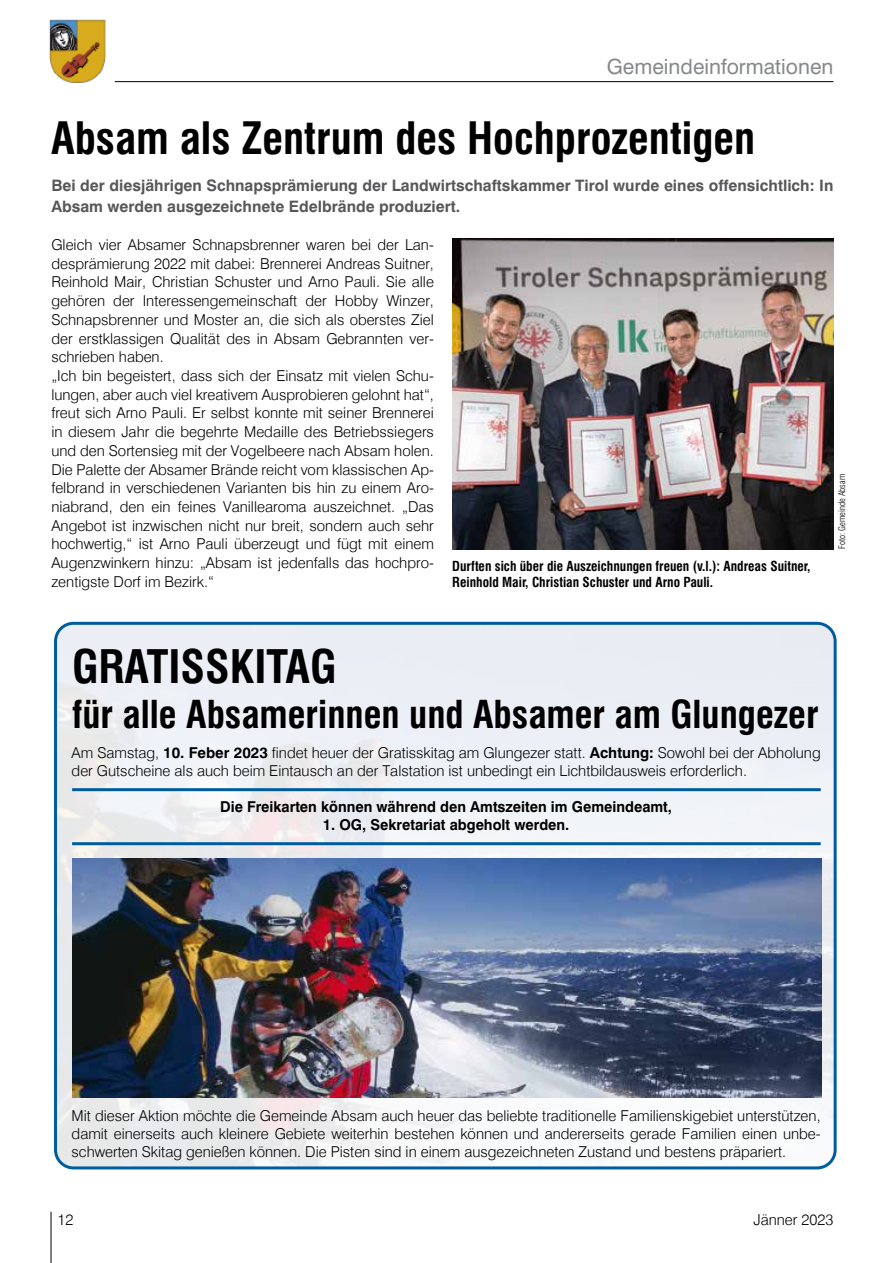
<style>
.page{position:relative;width:893px;height:1263px;background:#fff}
.page>*{position:absolute;margin:0;border:0;box-sizing:border-box;transform-origin:0 0}
.t1{font:700 condensed 45px "Swiss 721 BT";color:#000}
.t2{font:700 condensed 43.5px "Swiss 721 BT";color:#000}
.t3{font:700 condensed 37.5px "Swiss 721 BT";color:#000}
.t4{font:21px "Swiss 721 BT";color:#87888a}
.t5{font:700 15.75px/21px "Swiss 721 BT";color:#58585a}
.t6{font:300 15px/18.8px "Swiss 721 BT";color:#000}
.t7{font:700 15px "Swiss 721 BT";color:#000}
.t8{font:700 condensed 13.5px/16.2px "Swiss 721 BT";color:#000}
.t9{font:300 condensed 9px "Swiss 721 BT";color:#000}
.s1{font-weight:700}
</style>
<div class="page">
<hr style="left:51px;top:1212px;width:1px;height:51px;background:#000">
<hr style="left:115px;top:81px;width:718px;height:1px;background:#000">
<img style="left:50px;top:19px;width:55px;height:64px">
<img style="left:452px;top:238px;width:381px;height:311px">
<img style="left:58px;top:626px;width:775px;height:542px">
<div style="left:54px;top:622px;width:783px;height:547px;border:3px solid #005d9d;border-radius:18px"></div>
<img style="left:72px;top:858px;width:749px;height:239px">
<hr style="left:72px;top:788px;width:749px;height:3px;background:#005d9d">
<hr style="left:72px;top:842px;width:749px;height:3px;background:#005d9d">
<h3 class="t4" style="left:607px;top:53px;width:228px">Gemeindeinformationen</h3>
<h2 class="t2" style="left:51px;top:112px;width:706px">Absam als Zentrum des Hochprozentigen</h2>
<p class="t5" style="left:51px;top:175px;width:784px">Bei der diesjährigen Schnapsprämierung der Landwirtschaftskammer Tirol wurde eines offensichtlich: In<br>Absam werden ausgezeichnete Edelbrände produziert.</p>
<p class="t6" style="left:51px;top:235px;width:384px">Gleich vier Absamer Schnapsbrenner waren bei der Lan&shy;desprämierung 2022 mit dabei: Brennerei Andreas Suitner, Reinhold Mair, Christian Schuster und Arno Pauli. Sie alle gehören der Interessengemeinschaft der Hobby Winzer, Schnapsbrenner und Moster an, die sich als oberstes Ziel der erstklassigen Qualität des in Absam Gebrannten ver&shy;schrieben haben.<br>„Ich bin begeistert, dass sich der Einsatz mit vielen Schu&shy;lungen, aber auch viel kreativem Ausprobieren gelohnt hat“, freut sich Arno Pauli. Er selbst konnte mit seiner Brennerei in diesem Jahr die begehrte Medaille des Betriebssiegers und den Sortensieg mit der Vogelbeere nach Absam holen.<br>Die Palette der Absamer Brände reicht vom klassischen Ap&shy;felbrand in verschiedenen Varianten bis hin zu einem Aro&shy;niabrand, den ein feines Vanillearoma auszeichnet. „Das Angebot ist inzwischen nicht nur breit, sondern auch sehr hochwertig,“ ist Arno Pauli überzeugt und fügt mit einem Augenzwinkern hinzu: „Absam ist jedenfalls das hochpro&shy;zentigste Dorf im Bezirk.“</p>
<p class="t8" style="left:452px;top:558px;width:360px">Durften sich über die Auszeichnungen freuen (v.l.): Andreas Suitner,<br>Reinhold Mair, Christian Schuster und Arno Pauli.</p>
<p class="t9" style="left:836px;top:549px;width:76px;rotate:-90deg">Foto: Gemeinde Absam</p>
<h1 class="t1" style="left:72px;top:640px;width:266px">GRATISSKITAG</h1>
<h3 class="t3" style="left:72px;top:692px;width:748px">für alle Absamerinnen und Absamer am Glungezer</h3>
<p class="t6" style="left:72px;top:743px;width:750px;line-height:18px">Am Samstag, <span class="s1">10. Feber 2023</span> findet heuer der Gratisskitag am Glungezer statt. <span class="s1">Achtung:</span> Sowohl bei der Abholung der Gutscheine als auch beim Eintausch an der Talstation ist unbedingt ein Lichtbildausweis erforderlich.</p>
<p class="t7" style="left:220px;top:797px;width:453px">Die Freikarten können während den Amtszeiten im Gemeindeamt,</p>
<p class="t7" style="left:323px;top:815px;width:248px">1. OG, Sekretariat abgeholt werden.</p>
<p class="t6" style="left:72px;top:1107px;width:751px;line-height:18px;text-align:justify">Mit dieser Aktion möchte die Gemeinde Absam auch heuer das beliebte traditionelle Familienskigebiet unterstützen, damit einerseits auch kleinere Gebiete weiterhin bestehen können und andererseits gerade Familien einen unbe&shy;schwerten Skitag genießen können. Die Pisten sind in einem ausgezeichneten Zustand und bestens präpariert.</p>
<p class="t6" style="left:57px;top:1210px;width:17px">12</p>
<p class="t6" style="left:753px;top:1210px;width:81px">Jänner 2023</p>
</div>
